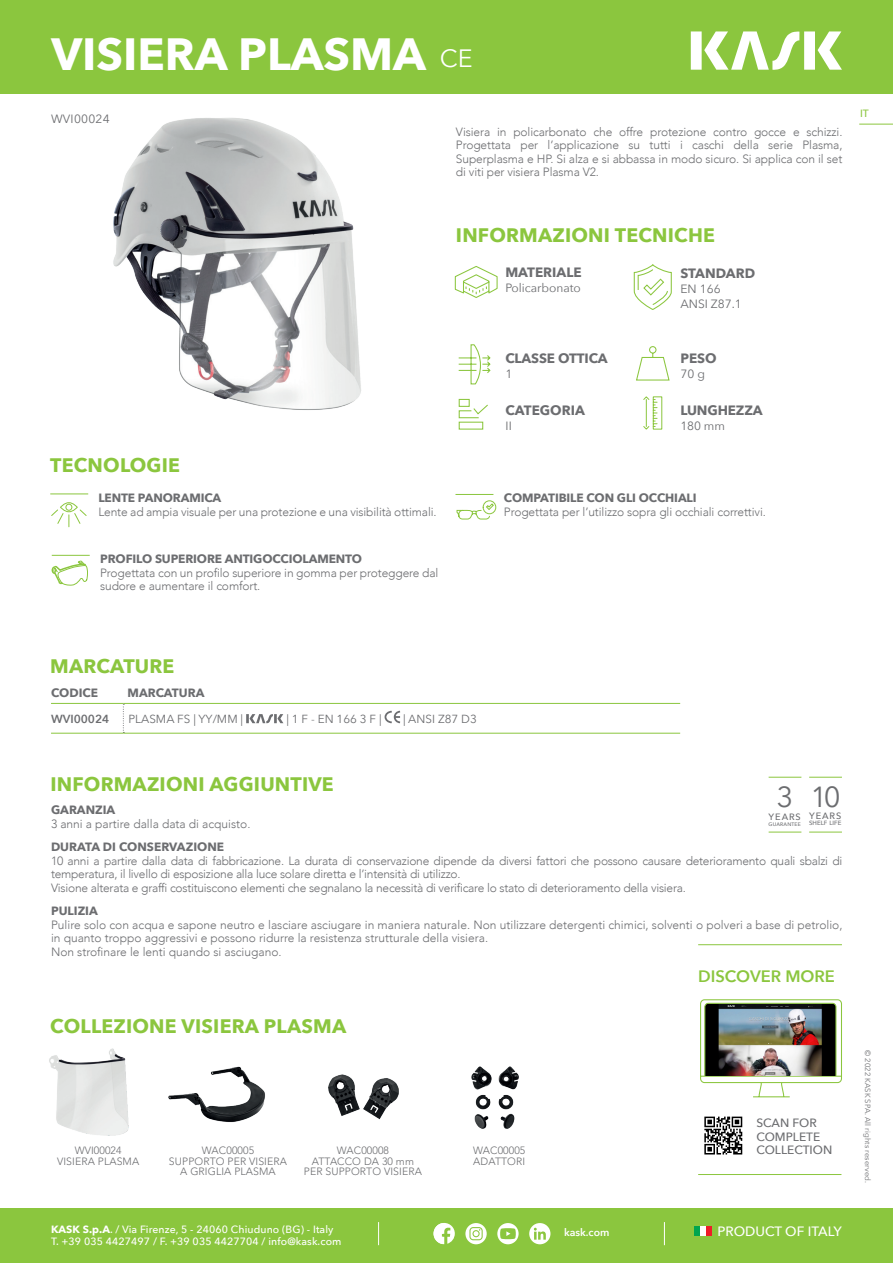
<style>
.page{position:relative;width:893px;height:1263px;background:#fff}
.page>*{position:absolute;margin:0;border:0;box-sizing:border-box;transform-origin:0 0}
.t1{font:700 45.15px "Avenir Next";color:#fff}
.t2{font:29.1px "Avenir Next";color:#6c6d70}
.t3{font:700 19.5px "Avenir Next";letter-spacing:.01em;color:#8bc63e}
.t4{font:600 16.5px "Avenir Next";color:#8bc63e}
.t5{font:700 13.5px "Avenir Next";letter-spacing:-.01em;color:#6c6d70}
.t6{font:500 13.5px "Avenir Next";color:#fff}
.t7{font:300 12px/13.5px "Avenir";letter-spacing:-.01em;color:#6c6d70}
.t8{font:700 12px "Avenir Next";letter-spacing:-.01em;color:#6c6d70}
.t9{font:12px "Avenir Next";color:#6c6d70}
.t10{font:500 12px/13.5px "Avenir Next";color:#6c6d70}
.t11{font:12px "Avenir Next";letter-spacing:.02em;color:#6c6d70}
.t12{font:11.7px "Avenir Next";color:#6c6d70}
.t13{font:600 11.7px "Avenir Next";color:#6c6d70}
.t14{font:300 10.5px/10.5px "Avenir LT Std";letter-spacing:.01em;color:#6c6d70;text-align:center}
.t15{font:500 10.5px/12.6px "Avenir Next";letter-spacing:.01em;color:#fff}
.t16{font:600 10.5px "Avenir Next";color:#fff}
.t17{font:500 10.5px "Avenir Next";color:#8bc63e}
.t18{font:500 9.15px "Avenir Next";letter-spacing:.1em;color:#6c6d70}
.t19{font:7.65px "Avenir Next";letter-spacing:.01em;color:#6c6d70}
.t20{font:500 6.15px "Avenir Next";color:#6c6d70}
.t21{font:500 5.1px "Avenir Next";letter-spacing:.035em;color:#6c6d70}
.s1{font-weight:400;font-size:25.05px}
.s2{font-weight:700}
</style>
<div class="page">
<div style="left:0;top:1208px;width:893px;height:55px;background:#8bc63e"></div>
<svg style="left:378px;top:1222px;width:1px;height:23px"></svg>
<svg style="left:664px;top:1222px;width:1px;height:23px"></svg>
<svg style="left:443px;top:1223px;width:12px;height:21px"></svg>
<svg style="left:434px;top:1223px;width:9px;height:21px"></svg>
<svg style="left:465px;top:1223px;width:22px;height:21px"></svg>
<svg style="left:497px;top:1223px;width:22px;height:21px"></svg>
<svg style="left:529px;top:1223px;width:21px;height:21px"></svg>
<div style="left:694px;top:1227px;width:6px;height:9px;background:#00a54f"></div>
<div style="left:700px;top:1227px;width:6px;height:9px;background:#fff"></div>
<div style="left:706px;top:1227px;width:6px;height:9px;background:#ee1c28"></div>
<div style="left:0;top:0;width:893px;height:94px;background:#8bc63e"></div>
<hr style="left:859px;top:124px;width:34px;height:1px;background:#8bc63e">
<svg style="left:691px;top:31px;width:151px;height:39px"></svg>
<hr style="left:698px;top:1174px;width:143px;height:1px;background:#8bc63e">
<hr style="left:698px;top:944px;width:144px;height:1px;background:#8bc63e">
<img style="left:700px;top:999px;width:142px;height:99px">
<svg style="left:704px;top:1116px;width:39px;height:39px"></svg>
<svg style="left:704px;top:1116px;width:38px;height:38px"></svg>
<svg style="left:123px;top:704px;width:1px;height:29px"></svg>
<hr style="left:51px;top:703px;width:72px;height:1px;background:#8bc63e">
<hr style="left:51px;top:733px;width:72px;height:1px;background:#8bc63e">
<hr style="left:123px;top:703px;width:557px;height:1px;background:#8bc63e">
<hr style="left:123px;top:733px;width:557px;height:1px;background:#8bc63e">
<svg style="left:246px;top:714px;width:37px;height:9px"></svg>
<svg style="left:384px;top:710px;width:17px;height:14px"></svg>
<img style="left:113px;top:118px;width:248px;height:292px">
<hr style="left:52px;top:555px;width:38px;height:1px;background:#8bc63e">
<svg style="left:51px;top:560px;width:37px;height:26px"></svg>
<img style="left:168px;top:1066px;width:97px;height:56px">
<img style="left:328px;top:1074px;width:71px;height:46px">
<img style="left:471px;top:1066px;width:48px;height:63px">
<img style="left:49px;top:1048px;width:80px;height:88px">
<svg style="left:454px;top:266px;width:44px;height:32px"></svg>
<svg style="left:633px;top:264px;width:39px;height:46px"></svg>
<svg style="left:458px;top:344px;width:33px;height:41px"></svg>
<svg style="left:643px;top:396px;width:20px;height:34px"></svg>
<svg style="left:636px;top:346px;width:34px;height:35px"></svg>
<svg style="left:458px;top:398px;width:30px;height:32px"></svg>
<hr style="left:455px;top:494px;width:38px;height:1px;background:#8bc63e">
<div style="left:483px;top:500px;width:13px;height:14px;border:1px solid #8bc63e;border-radius:50%"></div>
<svg style="left:456px;top:503px;width:39px;height:17px"></svg>
<hr style="left:50px;top:493px;width:38px;height:1px;background:#8bc63e">
<svg style="left:51px;top:502px;width:36px;height:26px"></svg>
<hr style="left:809px;top:777px;width:33px;height:1px;background:#8bc63e">
<hr style="left:809px;top:832px;width:33px;height:1px;background:#8bc63e">
<hr style="left:769px;top:777px;width:32px;height:1px;background:#8bc63e">
<hr style="left:769px;top:832px;width:32px;height:1px;background:#8bc63e">
<p class="t1" style="left:51px;top:15px;width:423px">VISIERA PLASMA <span class="s1">CE</span></p>
<p class="t11" style="left:51px;top:108px;width:60px">WVI00024</p>
<p class="t7" style="left:456px;top:125px;width:388px;text-align:justify">Visiera in policarbonato che offre protezione contro gocce e schizzi.<br>Progettata per l’applicazione su tutti i caschi della serie Plasma, Superplasma e HP. Si alza e si abbassa in modo sicuro. Si applica con il set di viti per visiera Plasma V2.</p>
<p class="t17" style="left:860px;top:105px;width:10px">IT</p>
<p class="t3" style="left:50px;top:448px;width:131px">TECNOLOGIE</p>
<p class="t8" style="left:98px;top:488px;width:124px">LENTE PANORAMICA</p>
<p class="t7" style="left:98px;top:505px;width:340px">Lente ad ampia visuale per una protezione e una visibilità ottimali.</p>
<p class="t8" style="left:100px;top:549px;width:263px">PROFILO SUPERIORE ANTIGOCCIOLAMENTO</p>
<p class="t7" style="left:100px;top:566px;width:340px">Progettata con un profilo superiore in gomma per proteggere dal sudore e aumentare il comfort.</p>
<p class="t3" style="left:456px;top:219px;width:260px">INFORMAZIONI TECNICHE</p>
<p class="t5" style="left:505px;top:261px;width:78px">MATERIALE</p>
<p class="t9" style="left:505px;top:278px;width:77px">Policarbonato</p>
<p class="t5" style="left:505px;top:346px;width:104px">CLASSE OTTICA</p>
<p class="t9" style="left:505px;top:363px;width:8px">1</p>
<p class="t5" style="left:506px;top:398px;width:81px">CATEGORIA</p>
<p class="t9" style="left:506px;top:415px;width:8px">II</p>
<p class="t5" style="left:680px;top:261px;width:76px">STANDARD</p>
<p class="t9" style="left:680px;top:278px;width:42px">EN 166</p>
<p class="t9" style="left:680px;top:293px;width:63px">ANSI Z87.1</p>
<p class="t5" style="left:680px;top:346px;width:38px">PESO</p>
<p class="t9" style="left:680px;top:363px;width:26px">70 g</p>
<p class="t5" style="left:680px;top:398px;width:84px">LUNGHEZZA</p>
<p class="t9" style="left:680px;top:415px;width:46px">180 mm</p>
<p class="t8" style="left:504px;top:488px;width:194px">COMPATIBILE CON GLI OCCHIALI</p>
<p class="t7" style="left:504px;top:505px;width:263px">Progettata per l’utilizzo sopra gli occhiali correttivi.</p>
<p class="t3" style="left:50px;top:649px;width:126px">MARCATURE</p>
<p class="t8" style="left:51px;top:682px;width:49px">CODICE</p>
<p class="t8" style="left:128px;top:682px;width:78px">MARCATURA</p>
<p class="t13" style="left:51px;top:709px;width:60px">WVI00024</p>
<p class="t12" style="left:128px;top:709px;width:116px">PLASMA FS | YY/MM |</p>
<p class="t12" style="left:286px;top:709px;width:97px">| 1 F - EN 166 3 F |</p>
<p class="t12" style="left:403px;top:709px;width:75px">| ANSI Z87 D3</p>
<p class="t3" style="left:50px;top:768px;width:285px">INFORMAZIONI AGGIUNTIVE</p>
<p class="t8" style="left:51px;top:799px;width:66px">GARANZIA</p>
<p class="t7" style="left:51px;top:817px;width:201px">3 anni a partire dalla data di acquisto.</p>
<h2 class="t2" style="left:777px;top:772px;width:18px">3</h2>
<p class="t18" style="left:769px;top:809px;width:34px">YEARS</p>
<p class="t21" style="left:769px;top:820px;width:34px">GUARANTEE</p>
<h2 class="t2" style="left:811px;top:772px;width:31px">10</h2>
<p class="t18" style="left:809px;top:808px;width:34px">YEARS</p>
<p class="t20" style="left:809px;top:818px;width:34px">SHELF LIFE</p>
<p class="t8" style="left:51px;top:836px;width:175px">DURATA DI CONSERVAZIONE</p>
<p class="t7" style="left:51px;top:854px;width:793px">10 anni a partire dalla data di fabbricazione. La durata di conservazione dipende da diversi fattori che possono causare deterioramento quali sbalzi di temperatura, il livello di esposizione alla luce solare diretta e l’intensità di utilizzo.</p>
<p class="t7" style="left:51px;top:881px;width:636px">Visione alterata e graffi costituiscono elementi che segnalano la necessità di verificare lo stato di deterioramento della visiera.</p>
<p class="t8" style="left:51px;top:900px;width:48px">PULIZIA</p>
<p class="t7" style="left:51px;top:918px;width:793px">Pulire solo con acqua e sapone neutro e lasciare asciugare in maniera naturale. Non utilizzare detergenti chimici, solventi o polveri a base di petrolio, in quanto troppo aggressivi e possono ridurre la resistenza strutturale della visiera.</p>
<p class="t7" style="left:51px;top:945px;width:232px">Non strofinare le lenti quando si asciugano.</p>
<p class="t4" style="left:698px;top:962px;width:138px">DISCOVER MORE</p>
<p class="t3" style="left:50px;top:1009px;width:297px">COLLEZIONE VISIERA PLASMA</p>
<p class="t14" style="left:75px;top:1145px;width:48px">WVI00024</p>
<p class="t14" style="left:57px;top:1156px;width:84px">VISIERA PLASMA</p>
<p class="t14" style="left:202px;top:1145px;width:54px">WAC00005</p>
<p class="t14" style="left:169px;top:1156px;width:120px">SUPPORTO PER VISIERA<br>A GRIGLIA PLASMA</p>
<p class="t14" style="left:337px;top:1145px;width:54px">WAC00008</p>
<p class="t14" style="left:304px;top:1156px;width:120px">ATTACCO DA 30 mm<br>PER SUPPORTO VISIERA</p>
<p class="t14" style="left:473px;top:1145px;width:54px">WAC00005</p>
<p class="t14" style="left:473px;top:1156px;width:53px">ADATTORI</p>
<p class="t10" style="left:756px;top:1116px;width:77px">SCAN FOR<br>COMPLETE<br>COLLECTION</p>
<p class="t15" style="left:51px;top:1222px;width:292px"><span class="s2">KASK S.p.A</span>. / Via Firenze, 5 - 24060 Chiuduno (BG) - Italy<br>T. +39 035 4427497 / F. +39 035 4427704 / info@kask.com</p>
<p class="t16" style="left:564px;top:1223px;width:47px">kask.com</p>
<p class="t6" style="left:717px;top:1220px;width:126px">PRODUCT OF ITALY</p>
<p class="t19" style="left:874px;top:1050px;width:134px;rotate:90deg">© 2022 KASK SPA. All rights reserved.</p>
</div>
